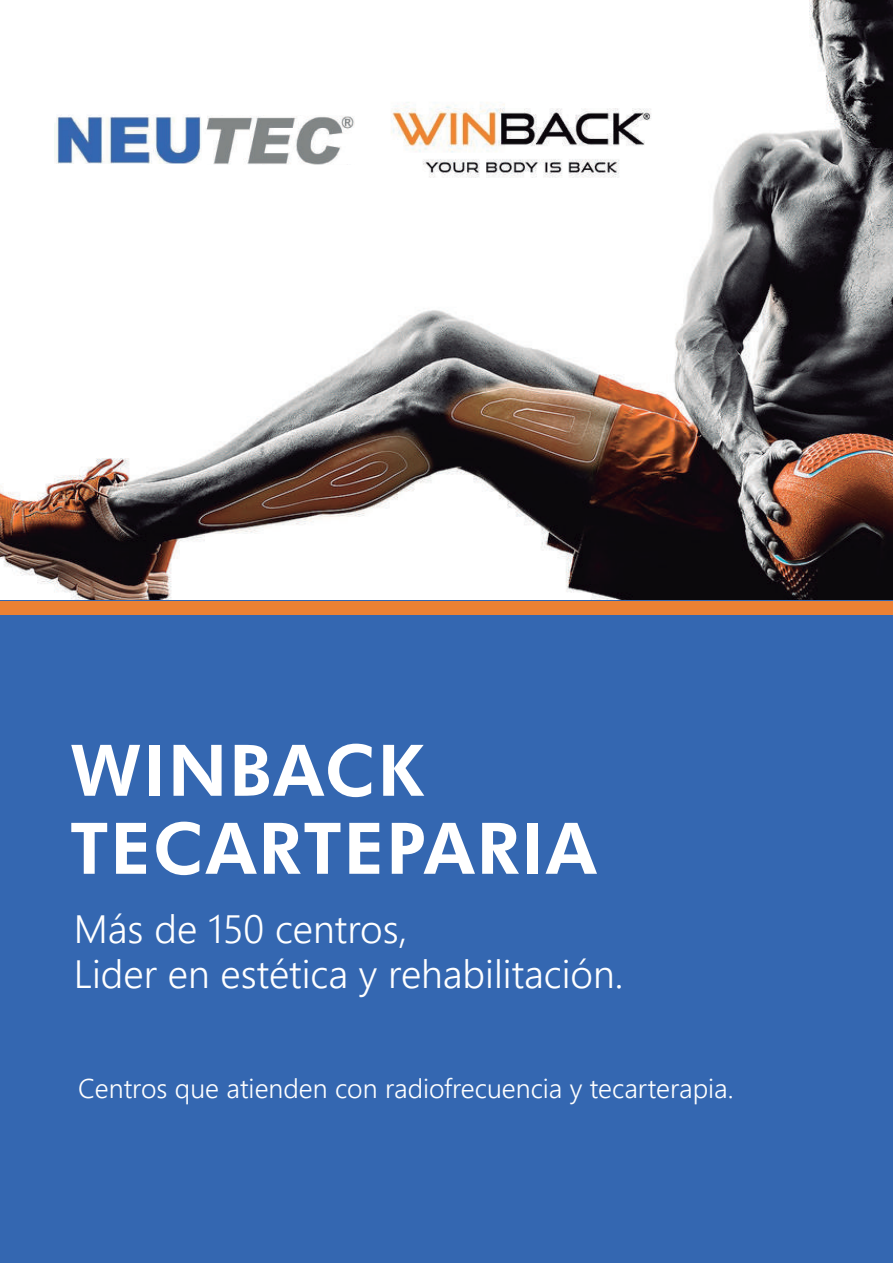
<style>
.page{position:relative;width:893px;height:1263px;background:#fff}
.page>*{position:absolute;margin:0;border:0;box-sizing:border-box;transform-origin:0 0}
.t1{font:800 71.25px/78px "Futura BT";letter-spacing:.025em;color:#fff}
.t2{font:39.45px/45px "Webly Sleek UI Semilight";color:#fff}
.t3{font:27px "Webly Sleek UI Semilight";color:#fff}
</style>
<div class="page">
<img style="left:0;top:0;width:893px;height:601px">
<div style="left:0;top:601px;width:893px;height:662px;background:#3467b1"></div>
<div style="left:0;top:601px;width:893px;height:13px;background:#eb8134"></div>
<img style="left:378px;top:0;width:285px;height:285px">
<img style="left:55px;top:115px;width:146px;height:49px">
<img style="left:203px;top:116px;width:151px;height:49px">
<h1 class="t1" style="left:70px;top:731px;width:528px">WINBACK<br>TECARTEPARIA</h1>
<h2 class="t2" style="left:74px;top:905px;width:551px">Más de 150 centros,<br>Lider en estética y rehabilitación.</h2>
<p class="t3" style="left:78px;top:1068px;width:657px">Centros que atienden con radiofrecuencia y tecarterapia.</p>
</div>
